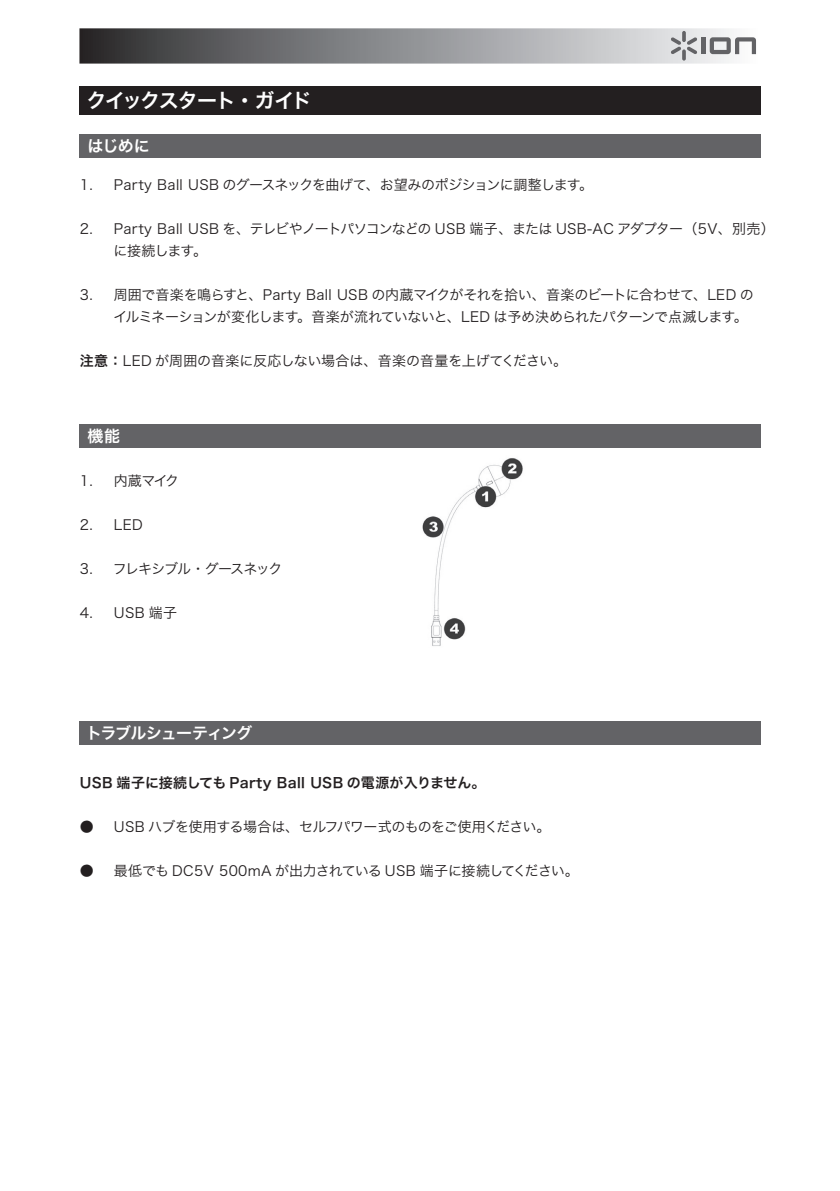
<style>
.page{position:relative;width:840px;height:1191px;background:#fff}
.page>*{position:absolute;margin:0;border:0;box-sizing:border-box;transform-origin:0 0}
.t1{font:20px "Hira Kaku Pro W6";letter-spacing:-.07em;color:#fff}
.t2{font:16px "Hira Kaku Pro W6";letter-spacing:-.045em;color:#fff}
.t3{font:14px/22px "Hira Kaku Pro W3";letter-spacing:-.03em;color:#231f20}
.t4{font:14px "Hira Kaku Pro W3";letter-spacing:-.005em;color:#231f20}
.t5{font:14px "Hira Kaku Pro W6";letter-spacing:.025em;color:#231f20}
.t6{font:14px "Hira Kaku Pro W3";letter-spacing:-.08em;color:#231f20}
.s1{font-family:"Hira Kaku Pro W6"}
</style>
<div class="page">
<div style="left:79px;top:134px;width:680px;height:24px;background:#636366"></div>
<div style="left:79px;top:424px;width:680px;height:23px;background:#636366"></div>
<div style="left:79px;top:721px;width:680px;height:23px;background:#636366"></div>
<div style="left:79px;top:86px;width:681px;height:29px;background:#231f20"></div>
<div style="left:79px;top:28px;width:681px;height:36px;background:linear-gradient(to right,#2d2d30,#f9fbfd)"></div>
<hr style="left:701px;top:37px;width:4px;height:17px;background:#636366">
<svg style="left:709px;top:37px;width:46px;height:17px"></svg>
<svg style="left:681px;top:31px;width:4px;height:11px"></svg>
<svg style="left:681px;top:49px;width:4px;height:12px"></svg>
<svg style="left:670px;top:37px;width:27px;height:17px"></svg>
<img style="left:422px;top:458px;width:101px;height:188px">
<h1 class="t1" style="left:86px;top:82px;width:227px">クイックスタート・ガイド</h1>
<p class="t2" style="left:87px;top:132px;width:64px">はじめに</p>
<p class="t3" style="left:80px;top:173px;width:514px">1. Party Ball USB のグースネックを曲げて、お望みのポジションに調整します。</p>
<p class="t3" style="left:113px;top:217px;width:662px;text-indent:-34px">2. Party Ball USB を、テレビやノートパソコンなどの USB 端子、または USB-AC アダプター（5V、別売）に接続します。</p>
<p class="t3" style="left:113px;top:283px;width:641px;text-indent:-34px">3. 周囲で音楽を鳴らすと、Party Ball USB の内蔵マイクがそれを拾い、音楽のビートに合わせて、LED のイルミネーションが変化します。音楽が流れていないと、LED は予め決められたパターンで点滅します。</p>
<p class="t4" style="left:80px;top:349px;width:488px"><span class="s1">注意：</span>LED が周囲の音楽に反応しない場合は、音楽の音量を上げてください。</p>
<p class="t2" style="left:88px;top:421px;width:34px">機能</p>
<p class="t3" style="left:80px;top:469px;width:101px">1. 内蔵マイク</p>
<p class="t3" style="left:80px;top:513px;width:64px">2. LED</p>
<p class="t6" style="left:80px;top:557px;width:204px">3. フレキシブル・グースネック</p>
<p class="t3" style="left:80px;top:601px;width:99px">4. USB 端子</p>
<p class="t2" style="left:86px;top:718px;width:168px">トラブルシューティング</p>
<p class="t5" style="left:80px;top:770px;width:407px">USB 端子に接続しても Party Ball USB の電源が入りません。</p>
<p class="t3" style="left:80px;top:815px;width:472px">● USB ハブを使用する場合は、セルフパワー式のものをご使用ください。</p>
<p class="t3" style="left:80px;top:859px;width:500px">● 最低でも DC5V 500mA が出力されている USB 端子に接続してください。</p>
</div>
